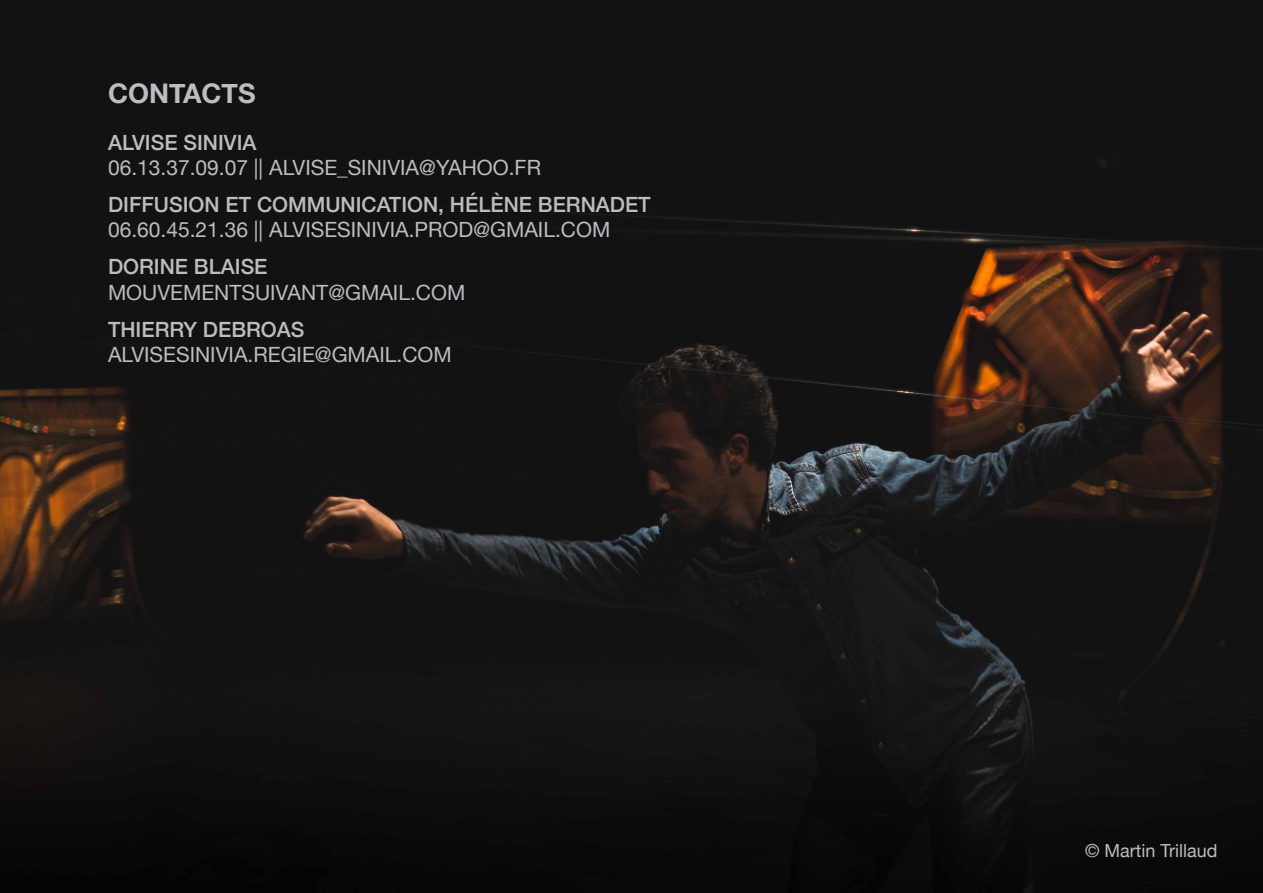
<style>
.page{position:relative;width:1263px;height:893px;background:#fff}
.page>*{position:absolute;margin:0;border:0;box-sizing:border-box;transform-origin:0 0}
.t1{font:700 27px "Helvetica Neue";color:#bcbdc0}
.t2{font:21px "Helvetica Neue";color:#bcbdc0}
.t3{font:500 21px "Helvetica Neue";color:#bcbdc0}
.t4{font:18px "Helvetica Neue";color:#bcbdc0}
</style>
<div class="page">
<img style="left:0;top:0;width:1263px;height:893px">
<p class="t1" style="left:108px;top:73px;width:149px">CONTACTS</p>
<p class="t3" style="left:108px;top:125px;width:150px">ALVISE SINIVIA</p>
<p class="t2" style="left:108px;top:152px;width:435px">06.13.37.09.07 || ALVISE_SINIVIA@YAHOO.FR</p>
<p class="t3" style="left:108px;top:188px;width:544px">DIFFUSION ET COMMUNICATION, HÉLÈNE BERNADET</p>
<p class="t2" style="left:108px;top:214px;width:504px">06.60.45.21.36 || ALVISESINIVIA.PROD@GMAIL.COM</p>
<p class="t3" style="left:108px;top:250px;width:161px">DORINE BLAISE</p>
<p class="t2" style="left:108px;top:277px;width:359px">MOUVEMENTSUIVANT@GMAIL.COM</p>
<p class="t3" style="left:108px;top:312px;width:198px">THIERRY DEBROAS</p>
<p class="t2" style="left:108px;top:339px;width:345px">ALVISESINIVIA.REGIE@GMAIL.COM</p>
<p class="t4" style="left:1085px;top:838px;width:134px">© Martin Trillaud</p>
</div>
